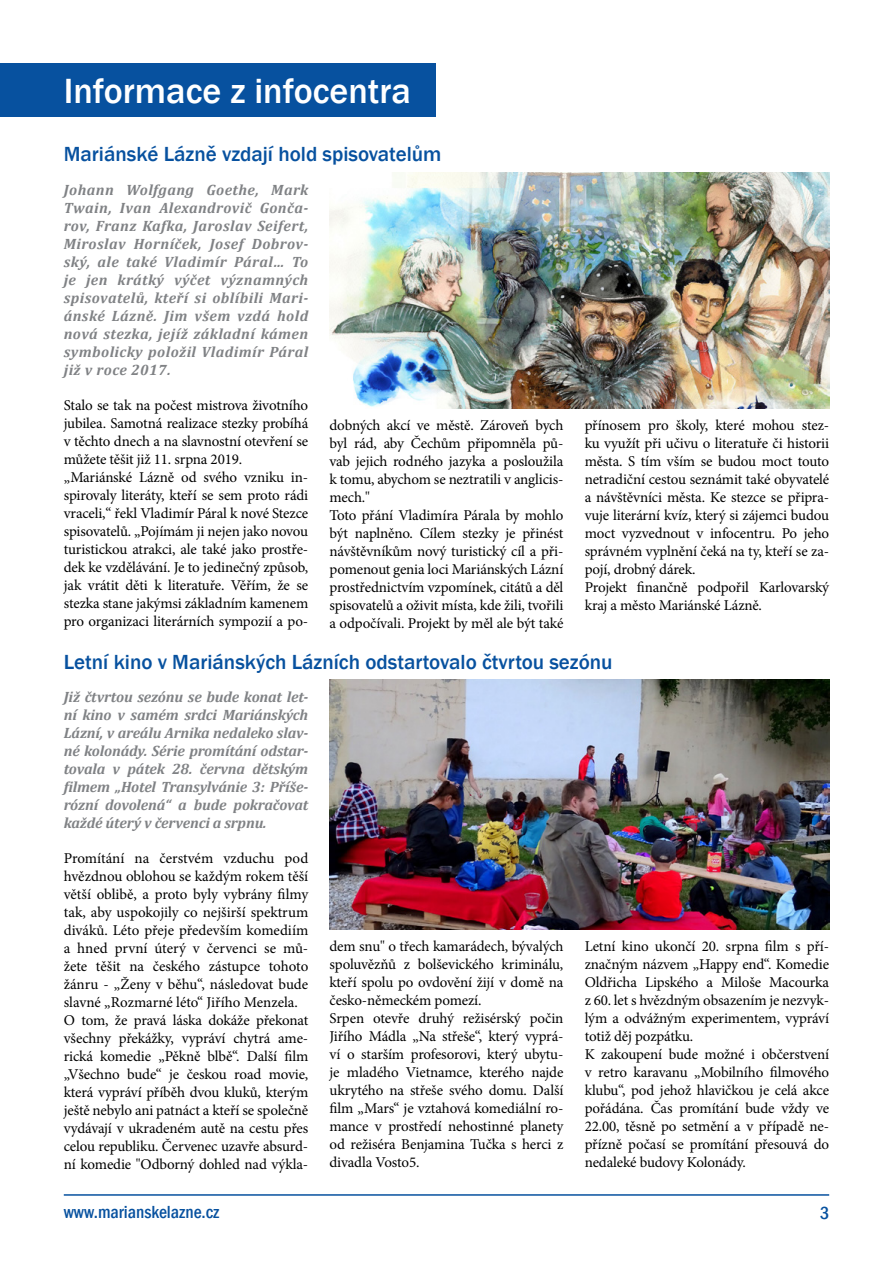
<style>
.page{position:relative;width:893px;height:1263px;background:#fff}
.page>*{position:absolute;margin:0;border:0;box-sizing:border-box;transform-origin:0 0}
.t1{font:500 36px "Franklin Gothic";color:#fff}
.t2{font:500 21px "Franklin Gothic";color:#07519f}
.t3{font:500 condensed 18px "Franklin Gothic";color:#07519f}
.t4{font:15px/18px "Minion Pro";letter-spacing:-.01em;color:#000}
.t5{font:italic 700 15px/18px "Cambria";letter-spacing:.01em;color:#808285;text-align:justify}
</style>
<div class="page">
<div style="left:0;top:64px;width:436px;height:53px;background:#07519f"></div>
<img style="left:330px;top:172px;width:499px;height:236px">
<img style="left:330px;top:680px;width:499px;height:250px">
<hr style="left:64px;top:1194px;width:765px;height:2px;background:#07519f">
<h1 class="t1" style="left:64px;top:69px;width:349px">Informace z infocentra</h1>
<h2 class="t2" style="left:64px;top:141px;width:379px">Mariánské Lázně vzdají hold spisovatelům</h2>
<p class="t5" style="left:64px;top:180px;width:246px">Johann Wolfgang Goethe, Mark Twain, Ivan Alexandrovič Gonča&shy;rov, Franz Kafka, Jaroslav Seifert, Miroslav Horníček, Josef Dobrov&shy;ský, ale také Vladimír Páral… To je jen krátký výčet významných spisovatelů, kteří si oblíbili Mari&shy;ánské Lázně. Jim všem vzdá hold nová stezka, jejíž základní kámen symbolicky položil Vladimír Páral již v roce 2017.</p>
<p class="t4" style="left:64px;top:396px;width:246px">Stalo se tak na počest mistrova životního jubilea. Samotná realizace stezky probíhá v těchto dnech a na slavnostní otevření se můžete těšit již 11. srpna 2019. „Mariánské Lázně od svého vzniku in&shy;spirovaly literáty, kteří se sem proto rádi vraceli,“ řekl Vladimír Páral k nové Stezce spisovatelů. „Pojímám ji nejen jako novou turistickou atrakci, ale také jako prostře&shy;dek ke vzdělávání. Je to jedinečný způsob, jak vrátit děti k literatuře. Věřím, že se stezka stane jakýmsi základním kamenem pro organizaci literárních sympozií a po-</p>
<p class="t4" style="left:330px;top:416px;width:235px">dobných akcí ve městě. Zároveň bych byl rád, aby Čechům připomněla pů&shy;vab jejich rodného jazyka a posloužila k tomu, abychom se neztratili v anglicis&shy;mech."<br>Toto přání Vladimíra Párala by mohlo být naplněno. Cílem stezky je přinést návštěvníkům nový turistický cíl a při&shy;pomenout genia loci Mariánských Lázní prostřednictvím vzpomínek, citátů a děl spisovatelů a oživit místa, kde žili, tvořili a odpočívali. Projekt by měl ale být také</p>
<p class="t4" style="left:585px;top:416px;width:246px">přínosem pro školy, které mohou stez&shy;ku využít při učivu o literatuře či historii města. S tím vším se budou moct touto netradiční cestou seznámit také obyvatelé a návštěvníci města. Ke stezce se připra&shy;vuje literární kvíz, který si zájemci budou moct vyzvednout v infocentru. Po jeho správném vyplnění čeká na ty, kteří se za&shy;pojí, drobný dárek.<br>Projekt finančně podpořil Karlovarský kraj a město Mariánské Lázně.</p>
<h2 class="t2" style="left:64px;top:649px;width:550px">Letní kino v Mariánských Lázních odstartovalo čtvrtou sezónu</h2>
<p class="t5" style="left:64px;top:687px;width:246px">Již čtvrtou sezónu se bude konat let&shy;ní kino v samém srdci Mariánských Lázní, v areálu Arnika nedaleko slav&shy;né kolonády. Série promítání odstar&shy;tovala v pátek 28. června dětským filmem „Hotel Transylvánie 3: Příše&shy;rózní dovolená“ a bude pokračovat každé úterý v červenci a srpnu.</p>
<p class="t4" style="left:64px;top:849px;width:246px">Promítání na čerstvém vzduchu pod hvězdnou oblohou se každým rokem těší větší oblibě, a proto byly vybrány filmy tak, aby uspokojily co nejširší spektrum diváků. Léto přeje především komediím a hned první úterý v červenci se mů&shy;žete těšit na českého zástupce tohoto žánru - „Ženy v běhu“, následovat bude slavné „Rozmarné léto“ Jiřího Menzela.<br>O tom, že pravá láska dokáže překonat všechny překážky, vypráví chytrá ame&shy;rická komedie „Pěkně blbě“. Další film „Všechno bude“ je českou road movie, která vypráví příběh dvou kluků, kterým ještě nebylo ani patnáct a kteří se společně vydávají v ukradeném autě na cestu přes celou republiku. Červenec uzavře absurd&shy;ní komedie "Odborný dohled nad výkla-</p>
<p class="t4" style="left:585px;top:937px;width:246px">Letní kino ukončí 20. srpna film s pří&shy;značným názvem „Happy end“. Komedie Oldřicha Lipského a Miloše Macourka z 60. let s hvězdným obsazením je nezvyk&shy;lým a odvážným experimentem, vypráví totiž děj pozpátku.<br>K zakoupení bude možné i občerstvení v retro karavanu „Mobilního filmového klubu“, pod jehož hlavičkou je celá akce pořádána. Čas promítání bude vždy ve 22.00, těsně po setmění a v případě ne&shy;přízně počasí se promítání přesouvá do nedaleké budovy Kolonády.</p>
<p class="t4" style="left:330px;top:937px;width:235px">dem snu" o třech kamarádech, bývalých spoluvězňů z bolševického kriminálu, kteří spolu po ovdovění žijí v domě na česko-německém pomezí.<br>Srpen otevře druhý režisérský počin Jiřího Mádla „Na střeše“, který vyprá&shy;ví o starším profesorovi, který ubytu&shy;je mladého Vietnamce, kterého najde ukrytého na střeše svého domu. Další film „Mars“ je vztahová komediální ro&shy;mance v prostředí nehostinné planety od režiséra Benjamina Tučka s herci z divadla Vosto5.</p>
<p class="t3" style="left:64px;top:1200px;width:157px">www.marianskelazne.cz</p>
<p class="t3" style="left:820px;top:1201px;width:11px">3</p>
</div>
